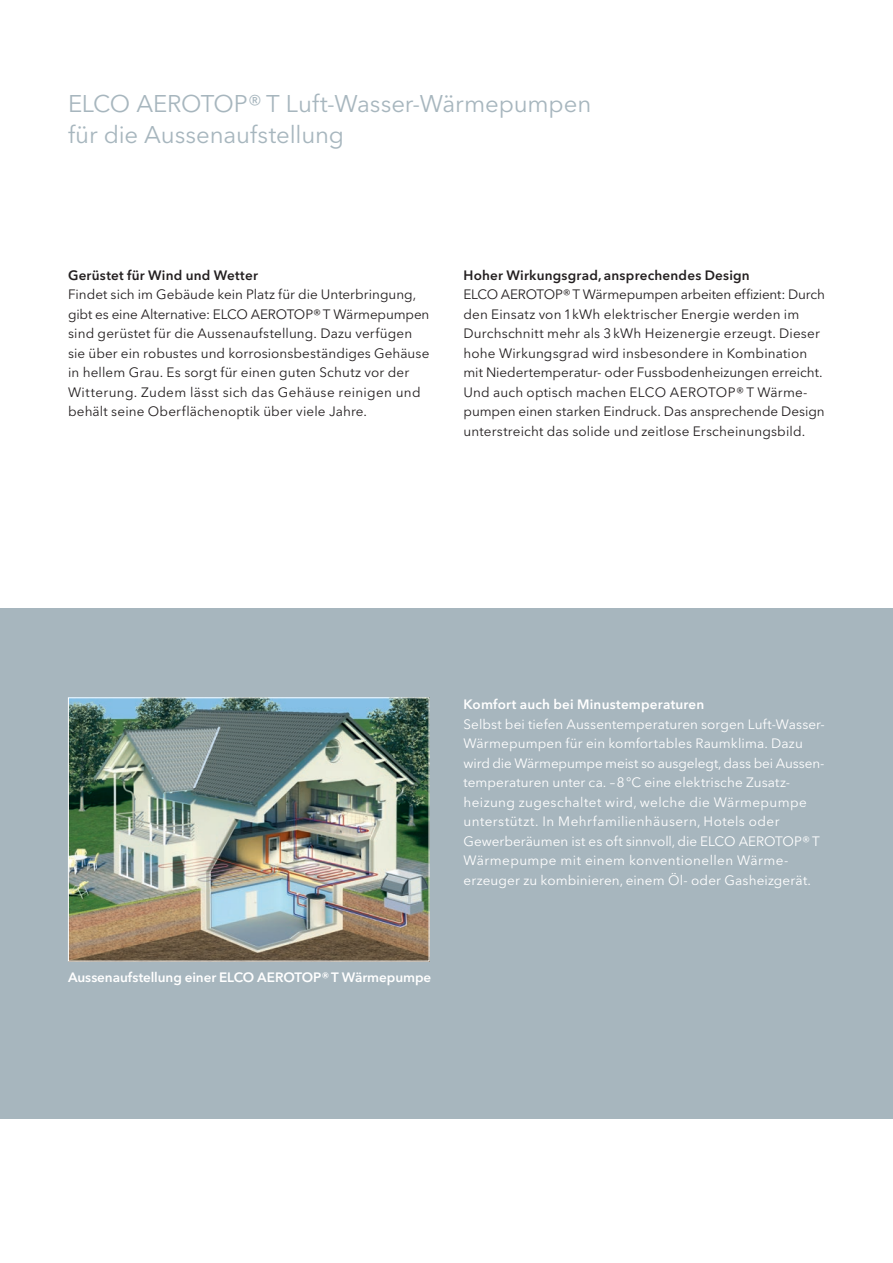
<style>
.page{position:relative;width:893px;height:1263px;background:#fff}
.page>*{position:absolute;margin:0;border:0;box-sizing:border-box;transform-origin:0 0}
.elco_untertitel_16_2{font:24px "Avenir Next LT Pro";letter-spacing:-.005em;color:#a7b6be}
.elco_copy_9_13{font:13.5px/19.5px "Avenir Next LT Pro";letter-spacing:.01em;color:#231f20}
.elco_copy_9_13-2{font:13.5px/19.5px "Avenir Next LT Pro";letter-spacing:.01em;color:#fff}
.elco_copy_subline_9{font:600 13.5px "Avenir Next LT Pro";letter-spacing:-.005em;color:#fff}
.elco_copy_9_13-3{font:600 13.5px "Avenir Next LT Pro";letter-spacing:.015em;color:#231f20}
.elco_copy_subline_9-2{font:600 13.5px "Avenir Next LT Pro";letter-spacing:.015em;color:#fff}
.elco_copy_subline_9-3{font:600 13.5px "Avenir Next LT Pro";letter-spacing:.015em;color:#231f20}
</style>
<div class="page">
<div style="left:0;top:608px;width:893px;height:510px;background:#a7b6be"></div>
<img style="left:70px;top:699px;width:357px;height:260px">
<div style="left:68px;top:697px;width:361px;height:264px;border:1px solid #fff"></div>
<p class="elco_untertitel_16_2" style="left:68px;top:89px;width:525px">ELCO AEROTOP® T Luft-Wasser-Wärmepumpen</p>
<p class="elco_untertitel_16_2" style="left:68px;top:120px;width:278px">für die Aussenaufstellung</p>
<p class="elco_copy_subline_9-3" style="left:68px;top:267px;width:191px">Gerüstet für Wind und Wetter</p>
<p class="elco_copy_9_13" style="left:68px;top:285px;width:363px">Findet sich im Gebäude kein Platz für die Unterbringung, gibt es eine Alternative: ELCO AEROTOP®T Wärmepumpen sind gerüstet für die Aussenaufstellung. Dazu verfügen sie über ein robustes und korrosionsbeständiges Gehäuse in hellem Grau. Es sorgt für einen guten Schutz vor der Witterung. Zudem lässt sich das Gehäuse reinigen und behält seine Oberflächenoptik über viele Jahre.</p>
<p class="elco_copy_9_13-3" style="left:463px;top:267px;width:288px">Hoher Wirkungsgrad, ansprechendes Design</p>
<p class="elco_copy_9_13" style="left:463px;top:285px;width:363px">ELCO AEROTOP®T Wärmepumpen arbeiten effizient: Durch den Einsatz von 1kWh elektrischer Energie werden im Durchschnitt mehr als 3kWh Heizenergie erzeugt. Dieser hohe Wirkungsgrad wird insbesondere in Kombination mit Niedertemperatur- oder Fussbodenheizungen erreicht.<br>Und auch optisch machen ELCO AEROTOP® T Wärme&shy;pumpen einen starken Eindruck. Das ansprechende Design unterstreicht das solide und zeitlose Erscheinungsbild.</p>
<p class="elco_copy_subline_9-2" style="left:463px;top:696px;width:242px">Komfort auch bei Minustemperaturen</p>
<p class="elco_copy_9_13-2" style="left:463px;top:714px;width:363px">Selbst bei tiefen Aussentemperaturen sorgen Luft-Wasser-- Wärmepumpen für ein komfortables Raumklima. Dazu wird die Wärmepumpe meist so ausgelegt,dass bei Aussen&shy;temperaturen unter ca. –8°C eine elektrische Zusatz&shy;heizung zugeschaltet wird, welche die Wärmepumpe unterstützt. In Mehrfamilienhäusern, Hotels oder Gewerberäumen ist es oft sinnvoll, die ELCO AEROTOP®T Wärmepumpe mit einem konventionellen Wärme&shy;erzeuger zu kombinieren, einem Öl- oder Gasheizgerät.</p>
<p class="elco_copy_subline_9" style="left:68px;top:969px;width:365px">Aussenaufstellung einer ELCO AEROTOP®T Wärmepumpe</p>
</div>
